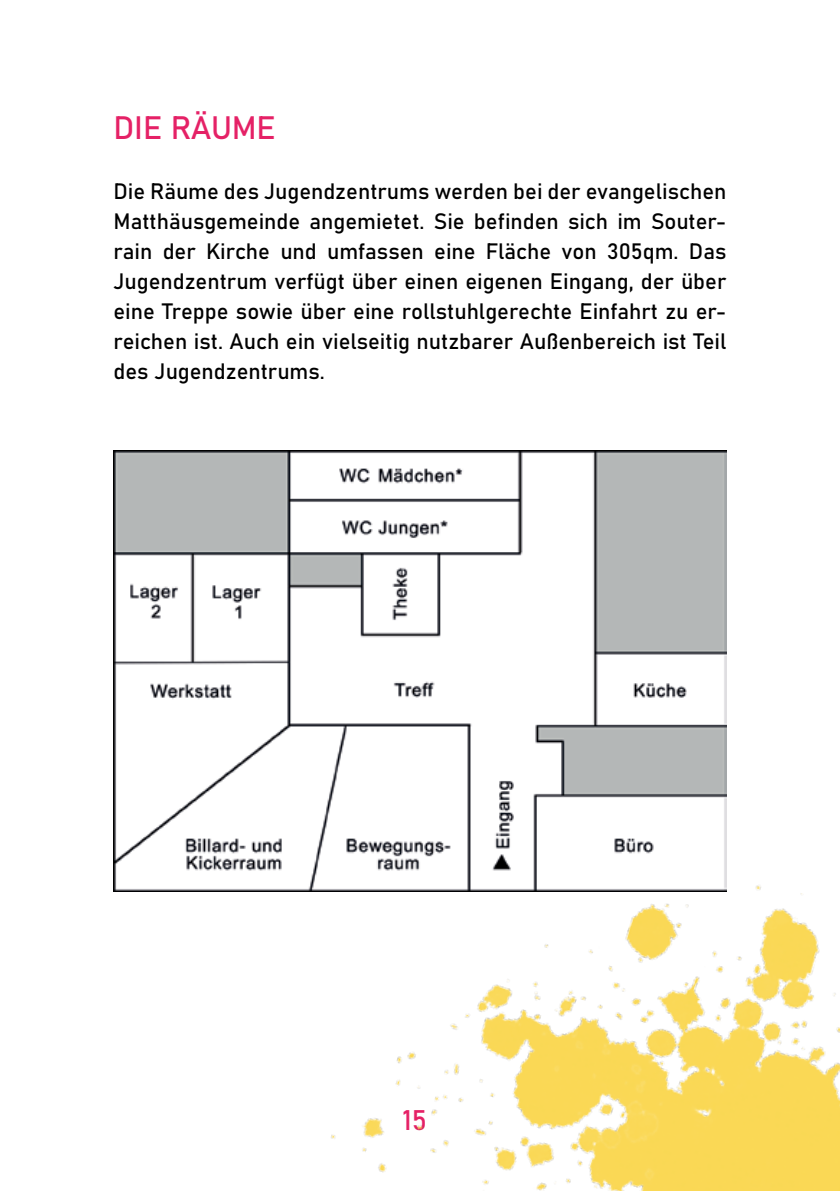
<style>
.page{position:relative;width:840px;height:1191px;background:#fff}
.page>*{position:absolute;margin:0;border:0;box-sizing:border-box;transform-origin:0 0}
.t1{font:32px "Bahnschrift";letter-spacing:-.01em;color:#e52166}
.t2{font:28px "Bahnschrift";color:#e52166}
.t3{font:22px/30px "Bahnschrift";color:#000;text-align:justify}
</style>
<div class="page">
<img style="left:306px;top:778px;width:533px;height:413px">
<img style="left:113px;top:450px;width:613px;height:441px">
<h1 class="t1" style="left:113px;top:107px;width:164px">DIE RÄUME</h1>
<p class="t3" style="left:113px;top:176px;width:614px">Die Räume des Jugendzentrums werden bei der evangelischen Matthäusgemeinde angemietet. Sie befinden sich im Souter&shy;rain der Kirche und umfassen eine Fläche von 305qm. Das Jugendzentrum verfügt über einen eigenen Eingang, der über eine Treppe sowie über eine rollstuhlgerechte Einfahrt zu er&shy;reichen ist. Auch ein vielseitig nutzbarer Außenbereich ist Teil des Jugendzentrums.</p>
<p class="t2" style="left:402px;top:1102px;width:26px">15</p>
</div>
